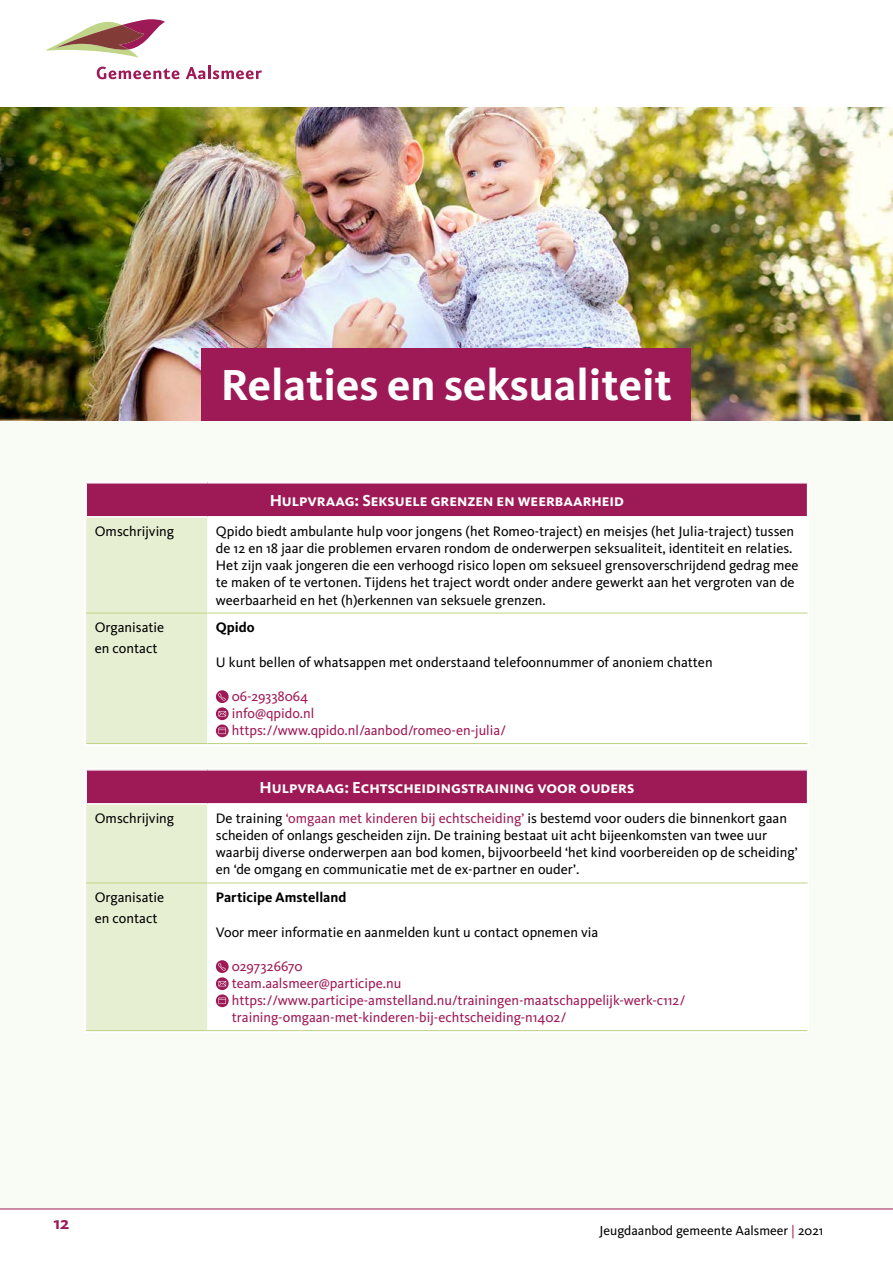
<style>
.page{position:relative;width:893px;height:1263px;background:#fff}
.page>*{position:absolute;margin:0;border:0;box-sizing:border-box;transform-origin:0 0}
.Kop2{font:700 45px "Kievit Pro";color:#fff}
.t1{font:700 18px "Kievit Pro";color:#9e1a56}
.Kop3{font:700 16.5px "Kievit Pro";color:#fff}
.t2{font:14.25px/17.1px "Kievit Pro";color:#000}
.t3{font:14.25px/17.1px "Kievit Pro";color:#9e1a56}
.t4{font:700 14.25px "Kievit Pro";color:#000}
.t5{font:13.5px "Kievit Pro";color:#000}
.s1{color:#9e1a56}
</style>
<div class="page">
<div style="left:0;top:45px;width:893px;height:1164px;background:#f9fbf5"></div>
<hr style="left:0;top:1208px;width:893px;height:1px;background:#9e1a56">
<img style="left:0;top:107px;width:893px;height:314px">
<div style="left:202px;top:349px;width:489px;height:72px;background:#9e1a56"></div>
<div style="left:86px;top:483px;width:722px;height:34px;background:#9e1a56"></div>
<div style="left:87px;top:518px;width:120px;height:225px;background:#e7efd3"></div>
<div style="left:207px;top:612px;width:599px;height:126px;background:#fff"></div>
<hr style="left:85px;top:516px;width:122px;height:1px;background:#fff">
<hr style="left:207px;top:516px;width:601px;height:1px;background:#fff">
<hr style="left:86px;top:613px;width:121px;height:1px;background:#c0d588">
<hr style="left:207px;top:613px;width:601px;height:1px;background:#c0d588">
<svg style="left:216px;top:690px;width:13px;height:13px"></svg>
<svg style="left:218px;top:693px;width:8px;height:8px"></svg>
<svg style="left:216px;top:707px;width:13px;height:13px"></svg>
<svg style="left:218px;top:711px;width:8px;height:5px"></svg>
<svg style="left:216px;top:724px;width:13px;height:13px"></svg>
<svg style="left:218px;top:728px;width:8px;height:6px"></svg>
<div style="left:84px;top:480px;width:725px;height:266px;border:2px solid #fff"></div>
<div style="left:86px;top:770px;width:722px;height:34px;background:#9e1a56"></div>
<div style="left:87px;top:805px;width:120px;height:225px;background:#e7efd3"></div>
<div style="left:207px;top:882px;width:599px;height:126px;background:#fff"></div>
<hr style="left:85px;top:803px;width:122px;height:1px;background:#fff">
<hr style="left:207px;top:803px;width:601px;height:1px;background:#fff">
<hr style="left:86px;top:883px;width:121px;height:1px;background:#c0d588">
<hr style="left:207px;top:883px;width:601px;height:1px;background:#c0d588">
<svg style="left:216px;top:960px;width:13px;height:13px"></svg>
<svg style="left:218px;top:963px;width:8px;height:7px"></svg>
<svg style="left:216px;top:977px;width:13px;height:13px"></svg>
<svg style="left:218px;top:981px;width:8px;height:5px"></svg>
<svg style="left:216px;top:994px;width:13px;height:13px"></svg>
<svg style="left:218px;top:998px;width:8px;height:6px"></svg>
<div style="left:84px;top:767px;width:725px;height:266px;border:2px solid #fff"></div>
<div style="left:0;top:0;width:893px;height:106px;background:#fff"></div>
<svg style="left:97px;top:67px;width:83px;height:12px"></svg>
<svg style="left:186px;top:66px;width:76px;height:13px"></svg>
<svg style="left:46px;top:19px;width:119px;height:39px"></svg>
<h2 class="Kop2" style="left:221px;top:358px;width:453px">Relaties en seksualiteit</h2>
<p class="Kop3" style="left:270px;top:491px;width:356px">Hulpvraag: Seksuele grenzen en weerbaarheid</p>
<p class="t2" style="left:95px;top:523px;width:81px">Omschrijving</p>
<p class="t2" style="left:216px;top:523px;width:584px">Qpido biedt ambulante hulp voor jongens (het Romeo-traject) en meisjes (het Julia-traject) tussen de 12 en 18 jaar die problemen ervaren rondom de onderwerpen seksualiteit, identiteit en relaties.<br>Het zijn vaak jongeren die een verhoogd risico lopen om seksueel grensoverschrijdend gedrag mee te maken of te vertonen. Tijdens het traject wordt onder andere gewerkt aan het vergroten van de weerbaarheid en het (h)erkennen van seksuele grenzen.</p>
<p class="t2" style="left:95px;top:619px;width:71px">Organisatie</p>
<p class="t2" style="left:95px;top:640px;width:64px">en contact</p>
<p class="t4" style="left:216px;top:619px;width:40px">Qpido</p>
<p class="t2" style="left:216px;top:653px;width:498px">U kunt bellen of whatsappen met onderstaand telefoonnummer of anoniem chatten</p>
<p class="t3" style="left:232px;top:687px;width:78px">06-29338064</p>
<p class="t3" style="left:232px;top:704px;width:84px">info@qpido.nl</p>
<p class="t3" style="left:232px;top:721px;width:276px">https://www.qpido.nl/aanbod/romeo-en-julia/</p>
<p class="Kop3" style="left:260px;top:778px;width:376px">Hulpvraag: Echtscheidingstraining voor ouders</p>
<p class="t2" style="left:95px;top:810px;width:81px">Omschrijving</p>
<p class="t2" style="left:216px;top:810px;width:583px">De training <span class="s1">‘omgaan met kinderen bij echtscheiding’</span> is bestemd voor ouders die binnenkort gaan scheiden of onlangs gescheiden zijn. De training bestaat uit acht bijeenkomsten van twee uur waarbij diverse onderwerpen aan bod komen, bijvoorbeeld ‘het kind voorbereiden op de scheiding’ en ‘de omgang en communicatie met de ex-partner en ouder’.</p>
<p class="t2" style="left:95px;top:889px;width:71px">Organisatie</p>
<p class="t2" style="left:95px;top:910px;width:64px">en contact</p>
<p class="t4" style="left:216px;top:889px;width:132px">Participe Amstelland</p>
<p class="t2" style="left:216px;top:923px;width:384px">Voor meer informatie en aanmelden kunt u contact opnemen via</p>
<p class="t3" style="left:232px;top:957px;width:73px">0297326670</p>
<p class="t3" style="left:232px;top:974px;width:171px">team.aalsmeer@participe.nu</p>
<p class="t3" style="left:232px;top:991px;width:455px">https://www.participe-amstelland.nu/trainingen-maatschappelijk-werk-c112/ training-omgaan-met-kinderen-bij-echtscheiding-n1402/</p>
<p class="t1" style="left:54px;top:1212px;width:17px">12</p>
<p class="t5" style="left:600px;top:1222px;width:225px">Jeugdaanbod gemeente Aalsmeer <span class="s1">|</span> 2021</p>
</div>
